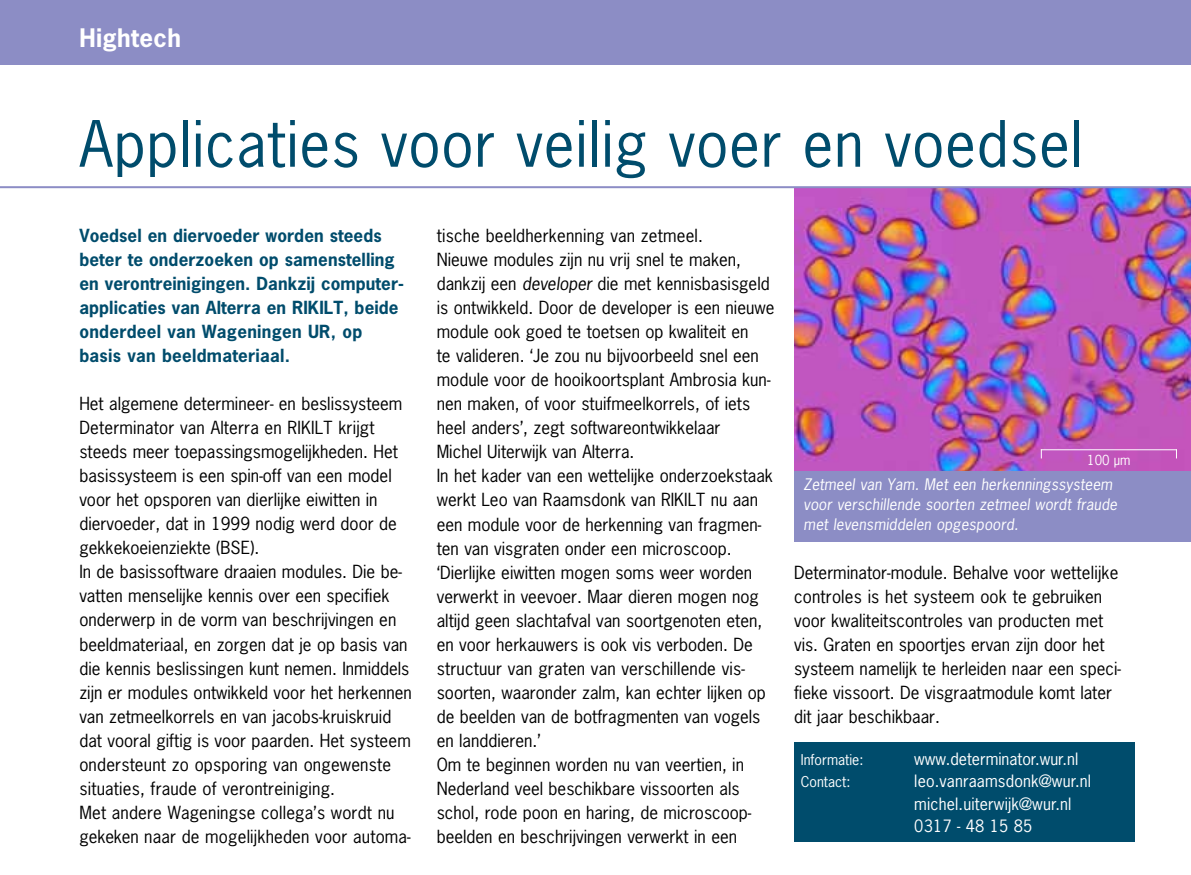
<style>
.page{position:relative;width:1191px;height:875px;background:#fff}
.page>*{position:absolute;margin:0;border:0;box-sizing:border-box;transform-origin:0 0}
.t1{font:60px "News Gothic Std";letter-spacing:.015em;color:#004c6c}
.t2{font:700 24px "News Gothic Std";letter-spacing:.015em;color:#fff}
.t3{font:17px/24px "News Gothic Std";color:#000}
.t4{font:700 17px/24px "News Gothic Std";letter-spacing:.005em;color:#004c6c}
.t5{font:16px/22.4px "News Gothic Std";letter-spacing:.01em;color:#fff}
.t6{font:italic 15px/20px "News Gothic Std";letter-spacing:.01em;color:#fff}
.t7{font:14px "News Gothic Std";color:#fff}
.t8{font:13px "News Gothic Std";color:#fff}
.s1{font-style:italic}
</style>
<div class="page">
<img style="left:794px;top:188px;width:396px;height:283px">
<div style="left:794px;top:471px;width:396px;height:70px;background:#8c8dc5"></div>
<div style="left:0;top:0;width:1190px;height:64px;background:#8c8dc5"></div>
<hr style="left:0;top:186px;width:1190px;height:2px;background:#8c8dc5">
<div style="left:794px;top:742px;width:340px;height:100px;background:#004c6c"></div>
<hr style="left:0;top:874px;width:1190px;height:1px;background:#8c8dc5">
<hr style="left:1040px;top:449px;width:136px;height:1px;background:#fff">
<h2 class="t2" style="left:79px;top:22px;width:103px">Hightech</h2>
<h1 class="t1" style="left:79px;top:105px;width:1005px">Applicaties voor veilig voer en voedsel</h1>
<p class="t4" style="left:79px;top:223px;width:326px">Voedsel en diervoeder worden steeds beter te onderzoeken op samenstelling en verontreinigingen. Dankzij computer&shy;applicaties van Alterra en RIKILT, beide onderdeel van Wageningen UR, op basis van beeldmateriaal.</p>
<p class="t3" style="left:79px;top:392px;width:334px">Het algemene determineer- en beslissysteem Determinator van Alterra en RIKILT krijgt steeds meer toepassingsmogelijkheden. Het basissysteem is een spin-off van een model voor het opsporen van dierlijke eiwitten in diervoeder, dat in 1999 nodig werd door de gekkekoeienziekte (BSE).<br>In de basissoftware draaien modules. Die be&shy;vatten menselijke kennis over een specifiek onderwerp in de vorm van beschrijvingen en beeldmateriaal, en zorgen dat je op basis van die kennis beslissingen kunt nemen. Inmiddels zijn er modules ontwikkeld voor het herkennen van zetmeelkorrels en van jacobs-kruiskruid dat vooral giftig is voor paarden. Het systeem ondersteunt zo opsporing van ongewenste situaties, fraude of verontreiniging.<br>Met andere Wageningse collega’s wordt nu gekeken naar de mogelijkheden voor automa-</p>
<p class="t3" style="left:437px;top:224px;width:339px">tische beeldherkenning van zetmeel.<br>Nieuwe modules zijn nu vrij snel te maken, dankzij een <span class="s1">developer</span> die met kennisbasisgeld is ontwikkeld. Door de developer is een nieuwe module ook goed te toetsen op kwaliteit en<br>te valideren. ‘Je zou nu bijvoorbeeld snel een module voor de hooikoortsplant Ambrosia kun&shy;nen maken, of voor stuifmeelkorrels, of iets heel anders’, zegt softwareontwikkelaar<br>Michel Uiterwijk van Alterra.<br>In het kader van een wettelijke onderzoekstaak werkt Leo van Raamsdonk van RIKILT nu aan een module voor de herkenning van fragmen&shy;ten van visgraten onder een microscoop. ‘Dierlijke eiwitten mogen soms weer worden verwerkt in veevoer. Maar dieren mogen nog altijd geen slachtafval van soortgenoten eten, en voor herkauwers is ook vis verboden. De structuur van graten van verschillende vis&shy;soorten, waaronder zalm, kan echter lijken op de beelden van de botfragmenten van vogels en landdieren.’<br>Om te beginnen worden nu van veertien, in Nederland veel beschikbare vissoorten als schol, rode poon en haring, de microscoop&shy;beelden en beschrijvingen verwerkt in een</p>
<p class="t8" style="left:1087px;top:451px;width:45px">100 μm</p>
<p class="t6" style="left:803px;top:475px;width:315px">Zetmeel van Yam. Met een herkenningssysteem voor verschillende soorten zetmeel wordt fraude met levensmiddelen opgespoord.</p>
<p class="t3" style="left:794px;top:560px;width:328px">Determinator-module. Behalve voor wettelijke controles is het systeem ook te gebruiken voor kwaliteitscontroles van producten met vis. Graten en spoortjes ervan zijn door het systeem namelijk te herleiden naar een speci&shy;fieke vissoort. De visgraatmodule komt later dit jaar beschikbaar.</p>
<p class="t7" style="left:800px;top:750px;width:64px">Informatie:</p>
<p class="t5" style="left:914px;top:747px;width:165px">www.determinator.wur.nl</p>
<p class="t7" style="left:800px;top:773px;width:51px">Contact:</p>
<p class="t5" style="left:914px;top:770px;width:178px">leo.vanraamsdonk@wur.nl michel.uiterwijk@wur.nl<br>0317 - 48 15 85</p>
</div>
